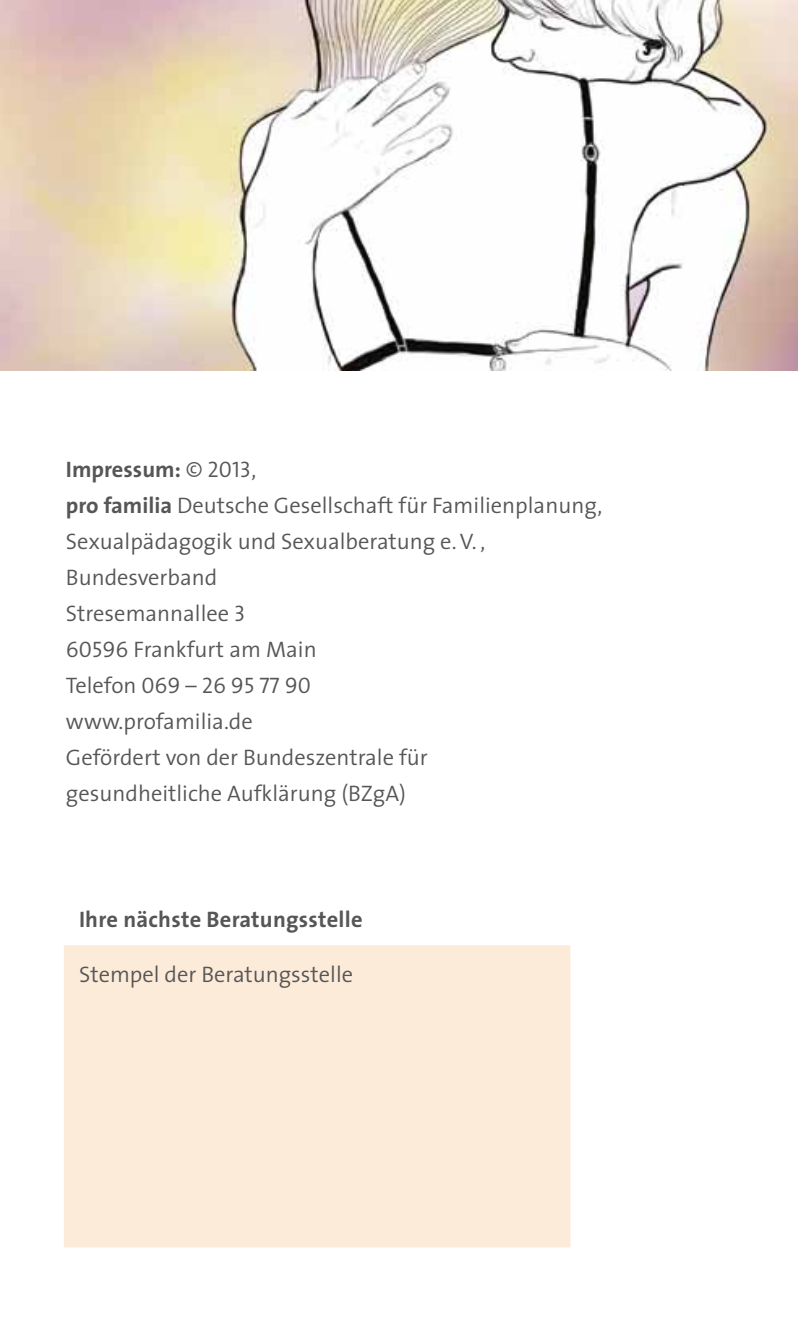
<style>
.page{position:relative;width:798px;height:1340px;background:#fff}
.page>*{position:absolute;margin:0;border:0;box-sizing:border-box;transform-origin:0 0}
.t1{font:300 22.5px/36px "The Sans";color:#565656}
.t2{font:700 22.5px "The Sans";letter-spacing:.01em;color:#565656}
.t3{font:22.5px "The Sans Semi Light Caps";color:#565656}
.s1{font-weight:700}
.s2{font-family:"The Sans Semi Light Caps";font-weight:400}
.s3{font-family:"The Sans";font-weight:300}
</style>
<div class="page">
<img style="left:0;top:0;width:797px;height:370px">
<div style="left:64px;top:945px;width:506px;height:302px;background:#fcebd9"></div>
<p class="t1" style="left:66px;top:451px;width:537px"><span class="s1">Impressum:</span> © <span class="s2">2013</span>,<br><span class="s1">pro familia</span> Deutsche Gesellschaft für Familienplanung,<br>Sexualpädagogik und Sexualberatung e. V. ,<br>Bundesverband<br>Stresemannallee <span class="s2">3<br>60596</span> Frankfurt am Main</p>
<p class="t3" style="left:66px;top:667px;width:246px"><span class="s3">Telefon</span> 069 – 26 95 77 90</p>
<p class="t1" style="left:66px;top:703px;width:363px">www.profamilia.de<br>Gefördert von der Bundeszentrale für gesundheitliche Aufklärung (BZgA)</p>
<p class="t2" style="left:79px;top:900px;width:285px">Ihre nächste Beratungsstelle</p>
<p class="t1" style="left:79px;top:955px;width:275px">Stempel der Beratungsstelle</p>
</div>
